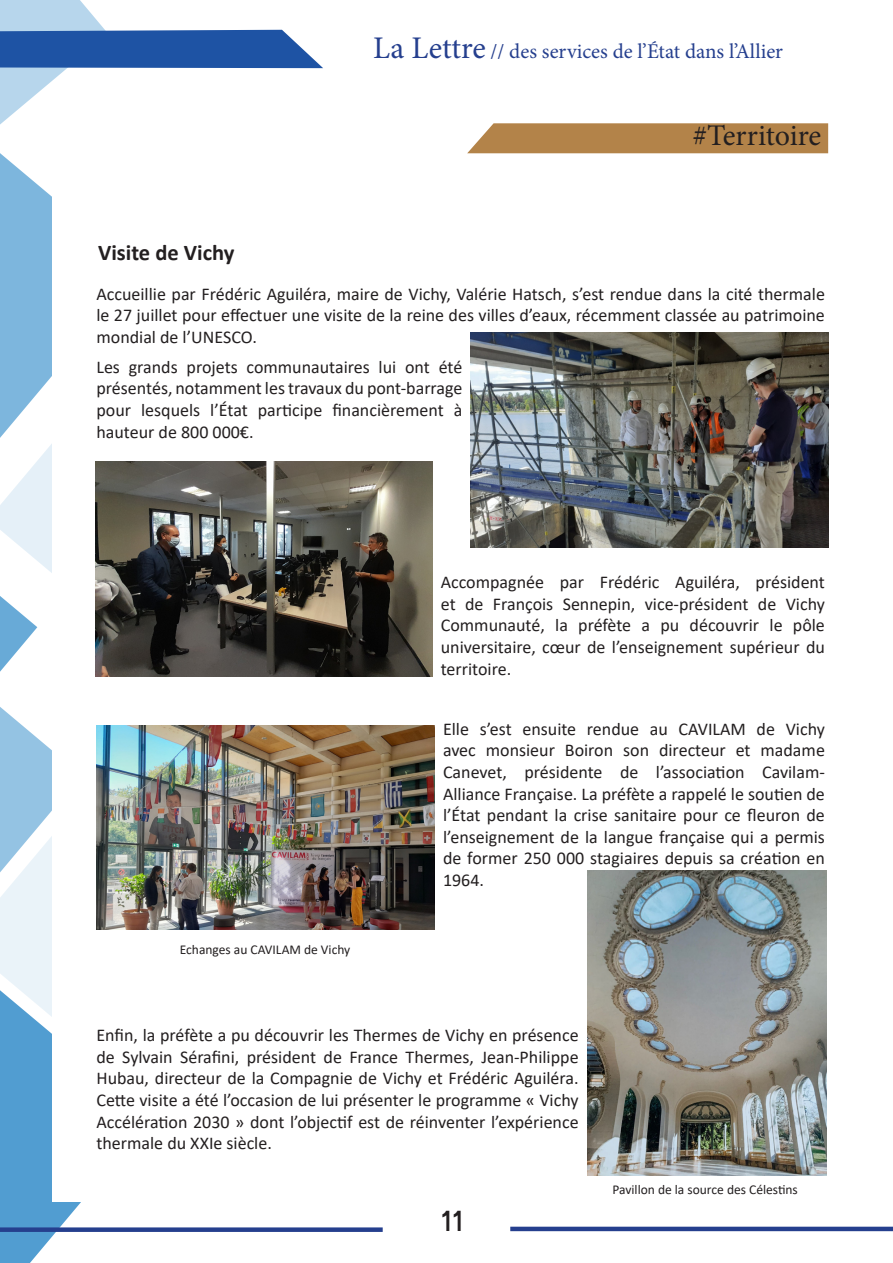
<style>
.page{position:relative;width:893px;height:1263px;background:#fff}
.page>*{position:absolute;margin:0;border:0;box-sizing:border-box;transform-origin:0 0}
.t1{font:30px "Minion Pro";letter-spacing:-.005em;color:#231f20}
.t2{font:25.5px "Caracteres L2";color:#231f20}
.t3{font:700 22.5px "Calibri";color:#231f20}
.t4{font:21px "Minion Pro";color:#253f8e}
.t5{font:18px/21.6px "Calibri";color:#231f20;text-align:justify}
.t6{font:13.5px "Calibri";color:#231f20}
.s1{font-size:31.5px}
</style>
<div class="page">
<hr style="left:510px;top:1227px;width:383px;height:4px;background:#253f8e">
<svg style="left:0;top:465px;width:52px;height:490px"></svg>
<svg style="left:0;top:955px;width:81px;height:308px;background:#7cb5dc"></svg>
<svg style="left:0;top:197px;width:52px;height:268px;fill:#7db6dd"></svg>
<svg style="left:0;top:0;width:323px;height:197px"></svg>
<div style="left:0;top:1227px;width:383px;height:5px;background:#253f8e"></div>
<svg style="left:467px;top:123px;width:361px;height:30px;background:#b68851"></svg>
<div style="left:53px;top:154px;width:776px;height:1047px;background:#fff"></div>
<img style="left:96px;top:726px;width:338px;height:203px">
<img style="left:96px;top:461px;width:336px;height:215px">
<img style="left:587px;top:871px;width:239px;height:304px">
<img style="left:471px;top:333px;width:357px;height:214px">
<p class="t4" style="left:373px;top:37px;width:411px"><span class="s1">La Lettre</span> // des services de l’État dans l’Allier</p>
<p class="t3" style="left:98px;top:237px;width:138px">Visite de Vichy</p>
<p class="t1" style="left:693px;top:115px;width:130px">#Territoire</p>
<p class="t5" style="left:96px;top:282px;width:730px">Accueillie par Frédéric Aguiléra, maire de Vichy, Valérie Hatsch, s’est rendue dans la cité thermale le 27 juillet pour effectuer une visite de la reine des villes d’eaux, récemment classée au patrimoine mondial de l’UNESCO.</p>
<p class="t5" style="left:96px;top:356px;width:367px">Les grands projets communautaires lui ont été présentés, notamment les travaux du pont-barrage pour lesquels l’État participe financièrement à hauteur de 800 000€.</p>
<p class="t5" style="left:441px;top:571px;width:386px">Accompagnée par Frédéric Aguiléra, président et de François Sennepin, vice-président de Vichy Communauté, la préfète a pu découvrir le pôle universitaire, cœur de l’enseignement supérieur du territoire.</p>
<p class="t6" style="left:180px;top:940px;width:172px">Echanges au CAVILAM de Vichy</p>
<p class="t5" style="left:443px;top:718px;width:383px">Elle s’est ensuite rendue au CAVILAM de Vichy avec monsieur Boiron son directeur et madame Canevet, présidente de l’association Cavilam-Alliance Française. La préfète a rappelé le soutien de l’État pendant la crise sanitaire pour ce fleuron de l’enseignement de la langue française qui a permis de former 250 000 stagiaires depuis sa création en 1964.</p>
<p class="t5" style="left:96px;top:1024px;width:484px">Enfin, la préfète a pu découvrir les Thermes de Vichy en présence de Sylvain Sérafini, président de France Thermes, Jean-Philippe Hubau, directeur de la Compagnie de Vichy et Frédéric Aguiléra.<br>Cette visite a été l’occasion de lui présenter le programme « Vichy Accélération 2030 » dont l’objectif est de réinventer l’expérience thermale du XXIe siècle.</p>
<h2 class="t2" style="left:441px;top:1206px;width:24px">11</h2>
<p class="t6" style="left:612px;top:1180px;width:187px">Pavillon de la source des Célestins</p>
</div>
